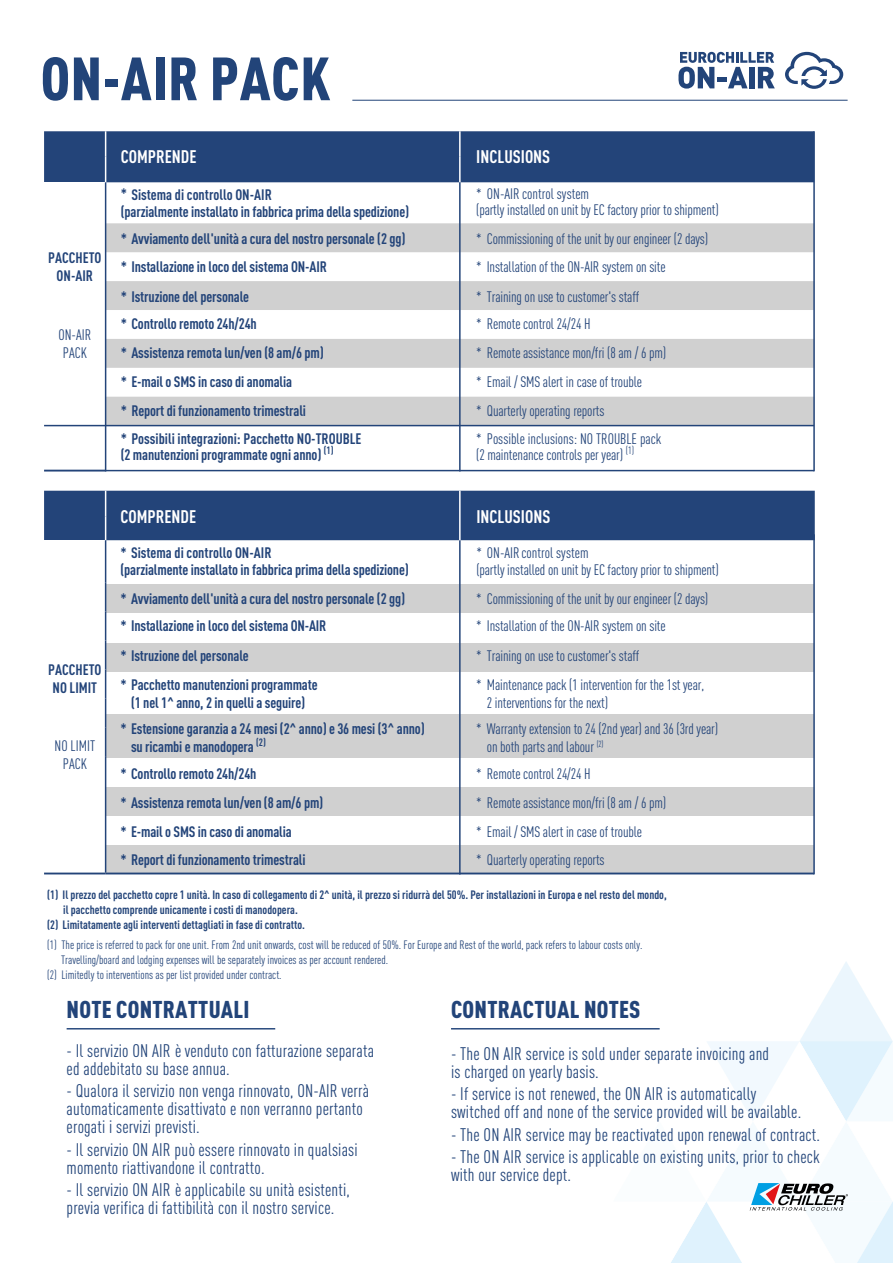
<style>
.page{position:relative;width:893px;height:1263px;background:#fff}
.page>*{position:absolute;margin:0;border:0;box-sizing:border-box;transform-origin:0 0}
.t1{font:900 60px "DIN Cond";letter-spacing:.01em;color:#224479}
.t2{font:900 24px "DIN Cond";letter-spacing:.01em;color:#224479}
.t3{font:18px/18px "DIN Cond";letter-spacing:.01em;color:#224479}
.t4{font:700 18px "DIN Cond";color:#fff}
.t5{font:700 15px/28.7px "DIN Cond";letter-spacing:-.01em;color:#234479}
.t6{font:15px/28.7px "DIN Cond";letter-spacing:-.01em;color:#234479}
.t7{font:12px "DIN Cond";color:#234479}
.t8{font:700 12px "DIN Cond";color:#234479}
</style>
<div class="page">
<svg style="left:106px;top:223px;width:707px;height:202px;fill:#d0d0d0"></svg>
<hr style="left:352px;top:100px;width:496px;height:1px;background:#224479">
<svg style="left:785px;top:52px;width:58px;height:37px"></svg>
<svg style="left:678px;top:52px;width:97px;height:37px"></svg>
<div style="left:44px;top:131px;width:769px;height:51px;background:#234479"></div>
<hr style="left:459px;top:131px;width:2px;height:26px;background:#fff">
<hr style="left:459px;top:157px;width:2px;height:25px;background:#fff">
<hr style="left:44px;top:470px;width:62px;height:1px;background:#234479">
<hr style="left:106px;top:470px;width:708px;height:1px;background:#234479">
<hr style="left:813px;top:131px;width:2px;height:340px;background:#234479">
<hr style="left:105px;top:182px;width:1px;height:289px;background:#234479">
<hr style="left:459px;top:182px;width:2px;height:289px;background:#234479">
<hr style="left:44px;top:425px;width:770px;height:1px;background:#234479">
<hr style="left:451px;top:1028px;width:209px;height:1px;background:#224479">
<hr style="left:67px;top:1028px;width:208px;height:1px;background:#224479">
<svg style="left:613px;top:962px;width:280px;height:301px"></svg>
<div style="left:106px;top:584px;width:708px;height:29px;background:#d0d0d0"></div>
<div style="left:106px;top:643px;width:708px;height:29px;background:#d0d0d0"></div>
<div style="left:106px;top:715px;width:708px;height:43px;background:#d0d0d0"></div>
<div style="left:106px;top:787px;width:708px;height:29px;background:#d0d0d0"></div>
<div style="left:106px;top:845px;width:708px;height:29px;background:#d0d0d0"></div>
<hr style="left:813px;top:534px;width:2px;height:340px;background:#234479">
<hr style="left:459px;top:540px;width:2px;height:334px;background:#234479">
<div style="left:44px;top:491px;width:771px;height:51px;background:#234479"></div>
<hr style="left:44px;top:872px;width:62px;height:2px;background:#234479">
<hr style="left:106px;top:872px;width:708px;height:2px;background:#234479">
<hr style="left:105px;top:540px;width:1px;height:43px;background:#234479">
<svg style="left:105px;top:583px;width:1px;height:173px"></svg>
<hr style="left:105px;top:756px;width:1px;height:116px;background:#234479">
<hr style="left:459px;top:491px;width:2px;height:49px;background:#fff">
<h1 class="t1" style="left:41px;top:41px;width:291px">ON-AIR PACK</h1>
<p class="t4" style="left:121px;top:146px;width:77px">COMPRENDE</p>
<p class="t4" style="left:476px;top:146px;width:75px">INCLUSIONS</p>
<p class="t5" style="left:48px;top:248px;width:55px;line-height:18px;text-align:center">PACCHETO<br>ON-AIR</p>
<p class="t6" style="left:58px;top:325px;width:34px;line-height:18px">ON-AIR<br>PACK</p>
<p class="t5" style="left:48px;top:660px;width:55px;line-height:18px">PACCHETO<br>NO LIMIT</p>
<p class="t6" style="left:55px;top:737px;width:42px;line-height:18px;text-align:center">NO LIMIT<br>PACK</p>
<p class="t5" style="left:121px;top:180px;width:153px">* Sistema di controllo ON-AIR</p>
<p class="t6" style="left:476px;top:179px;width:115px">* ON-AIR control system</p>
<p class="t5" style="left:121px;top:197px;width:290px">(parzialmente installato in fabbrica prima della spedizione)</p>
<p class="t6" style="left:476px;top:195px;width:244px">(partly installed on unit by EC factory prior to shipment)</p>
<p class="t5" style="left:121px;top:225px;width:286px;line-height:27.5px">* Avviamento dell'unità a cura del nostro personale (2 gg) * Installazione in loco del sistema ON-AIR</p>
<p class="t5" style="left:121px;top:282px;width:138px;line-height:27.5px">* Istruzione del personale * Controllo remoto 24h/24h</p>
<p class="t5" style="left:121px;top:338px;width:204px">* Assistenza remota lun/ven (8 am/6 pm) * E-mail o SMS in caso di anomalia<br>* Report di funzionamento trimestrali</p>
<p class="t5" style="left:121px;top:430px;width:242px;line-height:16.5px">* Possibili integrazioni: Pacchetto NO-TROUBLE (2 manutenzioni programmate ogni anno) <sup>(1)</sup></p>
<p class="t4" style="left:120px;top:505px;width:77px">COMPRENDE</p>
<p class="t5" style="left:120px;top:544px;width:290px;line-height:16.5px">* Sistema di controllo ON-AIR<br>(parzialmente installato in fabbrica prima della spedizione)</p>
<p class="t5" style="left:120px;top:584px;width:286px;line-height:27.5px">* Avviamento dell'unità a cura del nostro personale (2 gg) * Installazione in loco del sistema ON-AIR</p>
<p class="t5" style="left:120px;top:641px;width:199px">* Istruzione del personale<br>* Pacchetto manutenzioni programmate</p>
<p class="t5" style="left:120px;top:690px;width:306px;line-height:25.5px;text-indent:11px">(1 nel 1^ anno, 2 in quelli a seguire)<br>* Estensione garanzia a 24 mesi (2^ anno) e 36 mesi (3^ anno)</p>
<p class="t5" style="left:120px;top:733px;width:147px;line-height:26.8px;text-indent:11px">su ricambi e manodopera <sup>(2) </sup>* Controllo remoto 24h/24h</p>
<p class="t5" style="left:120px;top:788px;width:204px">* Assistenza remota lun/ven (8 am/6 pm) * E-mail o SMS in caso di anomalia<br>* Report di funzionamento trimestrali</p>
<p class="t6" style="left:476px;top:225px;width:233px;line-height:27.5px">* Commissioning of the unit by our engineer (2 days) * Installation of the ON-AIR system on site</p>
<p class="t6" style="left:476px;top:283px;width:165px;line-height:27.5px">* Training on use to customer's staff * Remote control 24/24 H</p>
<p class="t6" style="left:476px;top:338px;width:191px">* Remote assistance mon/fri (8 am / 6 pm) * Email / SMS alert in case of trouble<br>* Quarterly operating reports</p>
<p class="t6" style="left:476px;top:430px;width:187px;line-height:16.5px">* Possible inclusions: NO TROUBLE pack (2 maintenance controls per year) <sup>(1)</sup></p>
<p class="t4" style="left:476px;top:505px;width:75px">INCLUSIONS</p>
<p class="t6" style="left:476px;top:544px;width:244px;line-height:16.5px">* ON-AIR control system<br>(partly installed on unit by EC factory prior to shipment)</p>
<p class="t6" style="left:476px;top:584px;width:233px;line-height:27.5px">* Commissioning of the unit by our engineer (2 days) * Installation of the ON-AIR system on site</p>
<p class="t6" style="left:476px;top:641px;width:229px">* Training on use to customer's staff<br>* Maintenance pack (1 intervention for the 1st year,</p>
<p class="t6" style="left:476px;top:690px;width:243px;line-height:25.5px;text-indent:11px">2 interventions for the next)<br>* Warranty extension to 24 (2nd year) and 36 (3rd year)</p>
<p class="t6" style="left:476px;top:733px;width:129px;line-height:26.8px;text-indent:11px">on both parts and labour <sup>(2) </sup>* Remote control 24/24 H</p>
<p class="t6" style="left:476px;top:788px;width:191px">* Remote assistance mon/fri (8 am / 6 pm) * Email / SMS alert in case of trouble<br>* Quarterly operating reports</p>
<p class="t8" style="left:47px;top:887px;width:621px">(1) Il prezzo del pacchetto copre 1 unità. In caso di collegamento di 2^ unità, il prezzo si ridurrà del 50%. Per installazioni in Europa e nel resto del mondo,</p>
<p class="t8" style="left:63px;top:902px;width:236px">il pacchetto comprende unicamente i costi di manodopera.</p>
<p class="t8" style="left:47px;top:917px;width:259px">(2) Limitatamente agli interventi dettagliati in fase di contratto.</p>
<p class="t7" style="left:47px;top:937px;width:597px">(1) The price is referred to pack for one unit. From 2nd unit onwards, cost will be reduced of 50%. For Europe and Rest of the world, pack refers to labour costs only.</p>
<p class="t7" style="left:61px;top:952px;width:329px">Travelling/board and lodging expenses will be separately invoices as per account rendered.</p>
<p class="t7" style="left:47px;top:967px;width:236px">(2) Limitedly to interventions as per list provided under contract.</p>
<h2 class="t2" style="left:67px;top:994px;width:185px">NOTE CONTRATTUALI</h2>
<p class="t3" style="left:67px;top:1041px;width:309px">- Il servizio ON AIR è venduto con fatturazione separata ed addebitato su base annua.</p>
<p class="t3" style="left:67px;top:1082px;width:304px">- Qualora il servizio non venga rinnovato, ON-AIR verrà automaticamente disattivato e non verranno pertanto erogati i servizi previsti.</p>
<p class="t3" style="left:67px;top:1140px;width:293px">- Il servizio ON AIR può essere rinnovato in qualsiasi momento riattivandone il contratto.</p>
<p class="t3" style="left:67px;top:1181px;width:285px">- Il servizio ON AIR è applicabile su unità esistenti, previa verifica di fattibilità con il nostro service.</p>
<h2 class="t2" style="left:451px;top:994px;width:191px">CONTRACTUAL NOTES</h2>
<p class="t3" style="left:451px;top:1044px;width:320px">- The ON AIR service is sold under separate invoicing and is charged on yearly basis.</p>
<p class="t3" style="left:451px;top:1085px;width:352px">- If service is not renewed, the ON AIR is automatically switched off and none of the service provided will be available.</p>
<p class="t3" style="left:451px;top:1125px;width:370px">- The ON AIR service may be reactivated upon renewal of contract.</p>
<p class="t3" style="left:451px;top:1148px;width:370px">- The ON AIR service is applicable on existing units, prior to check with our service dept.</p>
</div>
